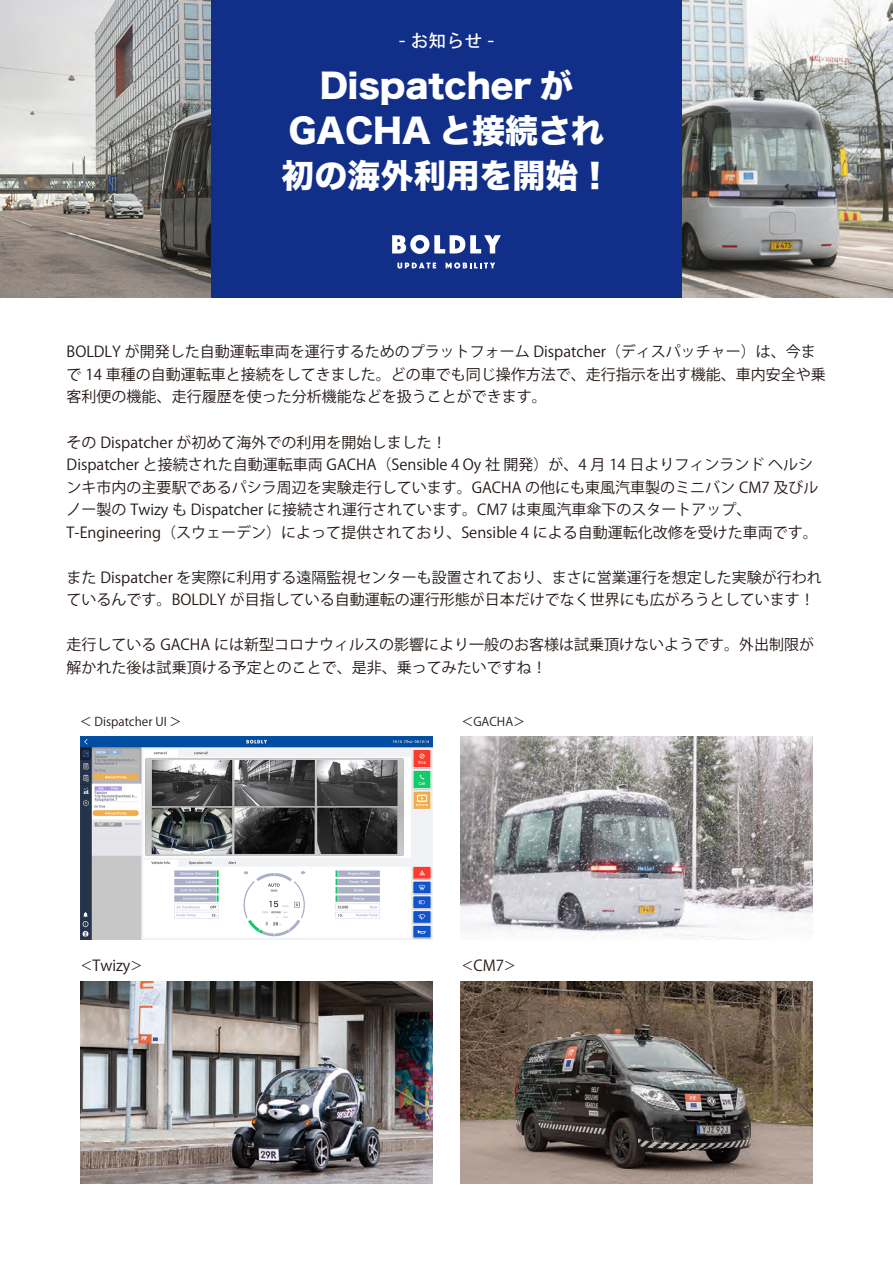
<style>
.page{position:relative;width:893px;height:1263px;background:#fff}
.page>*{position:absolute;margin:0;border:0;box-sizing:border-box;transform-origin:0 0}
.t1{font:33px/45px "Hira Kaku Std N W8";color:#fff;text-align:center}
.t2{font:18px "Osaka";color:#fff}
.t3{font:15px/22.5px "Koz Go Pr 6 N";color:#231815}
.t4{font:12px "Koz Go Pr 6 N";color:#231815}
.s1{font-size:12px}
</style>
<div class="page">
<img style="left:80px;top:737px;width:353px;height:202px">
<div style="left:0;top:0;width:893px;height:298px;background:#112f88"></div>
<img style="left:0;top:0;width:210px;height:298px">
<img style="left:682px;top:0;width:211px;height:298px">
<svg style="left:392px;top:235px;width:109px;height:19px"></svg>
<svg style="left:397px;top:263px;width:39px;height:6px"></svg>
<svg style="left:446px;top:262px;width:49px;height:7px"></svg>
<img style="left:461px;top:737px;width:351px;height:202px">
<img style="left:80px;top:981px;width:353px;height:202px">
<img style="left:461px;top:981px;width:351px;height:202px">
<p class="t2" style="left:399px;top:29px;width:97px">- お知らせ -</p>
<h1 class="t1" style="left:281px;top:64px;width:332px">Dispatcher が<br>GACHA と接続され初の海外利用を開始！</h1>
<p class="t3" style="left:67px;top:341px;width:761px">BOLDLY が開発した自動運転車両を運行するためのプラットフォーム Dispatcher（ディスパッチャー）は、今まで 14 車種の自動運転車と接続をしてきました。どの車でも同じ操作方法で、走行指示を出す機能、車内安全や乗客利便の機能、走行履歴を使った分析機能などを扱うことができます。</p>
<p class="t3" style="left:67px;top:431px;width:753px">その Dispatcher が初めて海外での利用を開始しました！<br>Dispatcher と接続された自動運転車両 GACHA（Sensible 4 Oy 社 開発）が、4 月 14 日よりフィンランド ヘルシンキ市内の主要駅であるパシラ周辺を実験走行しています。GACHA の他にも東風汽車製のミニバン CM7 及びルノー製の Twizy も Dispatcher に接続され運行されています。CM7 は東風汽車傘下のスタートアップ、T-Engineering（スウェーデン）によって提供されており、Sensible 4 による自動運転化改修を受けた車両です。</p>
<p class="t3" style="left:67px;top:566px;width:756px">また Dispatcher を実際に利用する遠隔監視センターも設置されており、まさに営業運行を想定した実験が行われているんです。BOLDLY が目指している自動運転の運行形態が日本だけでなく世界にも広がろうとしています！</p>
<p class="t3" style="left:67px;top:634px;width:749px">走行している GACHA には新型コロナウィルスの影響により一般のお客様は試乗頂けないようです。外出制限が解かれた後は試乗頂ける予定とのことで、是非、乗ってみたいですね！</p>
<p class="t4" style="left:80px;top:715px;width:103px">＜ Dispatcher UI ＞</p>
<p class="t4" style="left:461px;top:715px;width:65px">＜GACHA＞</p>
<p class="t3" style="left:80px;top:954px;width:64px"><span class="s1">＜</span>Twizy<span class="s1">＞</span></p>
<p class="t3" style="left:461px;top:954px;width:56px"><span class="s1">＜</span>CM7<span class="s1">＞</span></p>
</div>
